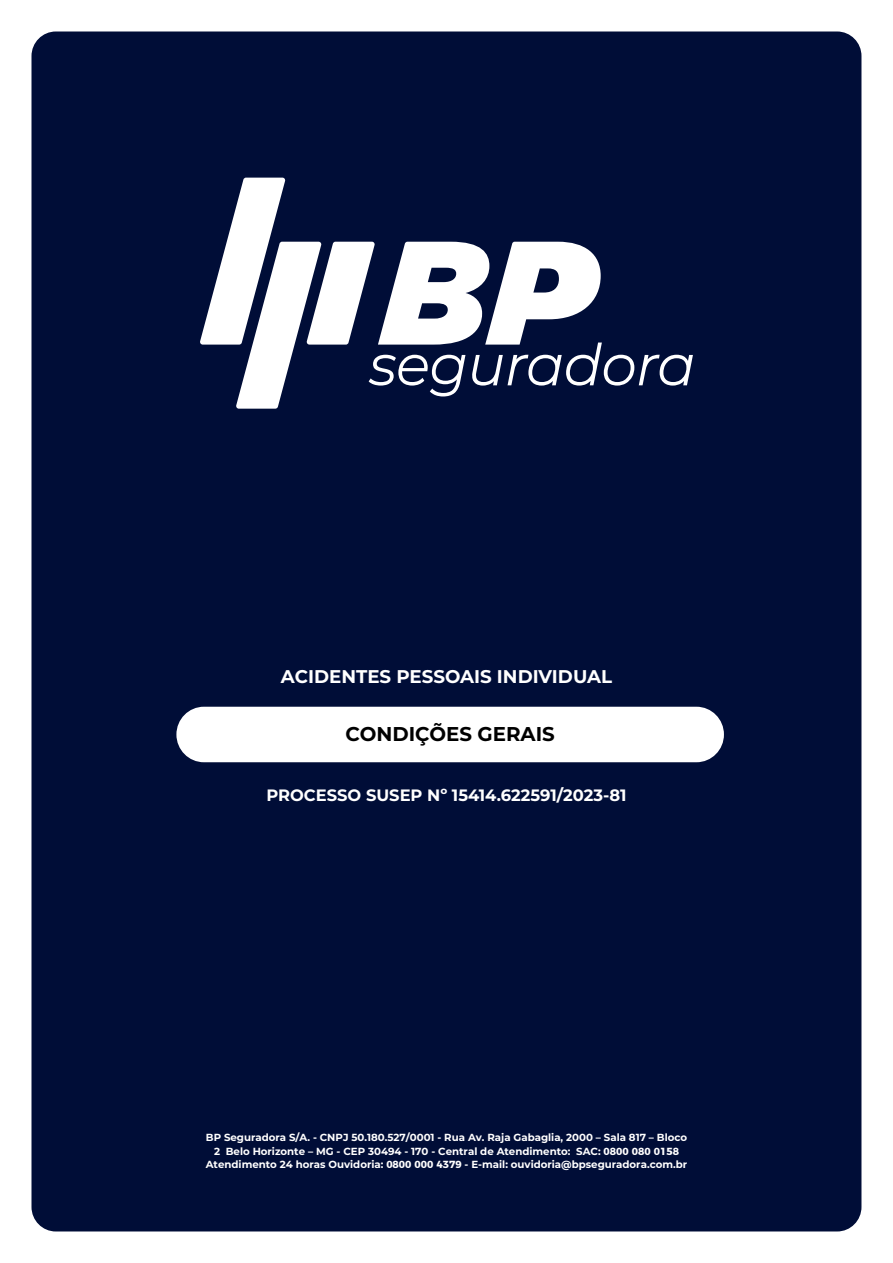
<style>
.page{position:relative;width:893px;height:1263px;background:#fff}
.page>*{position:absolute;margin:0;border:0;box-sizing:border-box;transform-origin:0 0}
.t1{font:700 19.95px "Montserrat";color:#000}
.t2{font:700 18.45px "Montserrat";color:#fff}
.t3{font:700 16.5px "Montserrat";color:#fff}
.t4{font:700 10.35px/14.1px "Montserrat";color:#fff;text-align:center}
</style>
<div class="page">
<div style="left:32px;top:32px;width:829px;height:1199px;background:#000d37;border-radius:24px"></div>
<svg style="left:200px;top:178px;width:493px;height:231px"></svg>
<div style="left:176px;top:707px;width:548px;height:55px;background:#fff;border-radius:28px"></div>
<h2 class="t2" style="left:281px;top:663px;width:333px">ACIDENTES PESSOAIS INDIVIDUAL</h2>
<h1 class="t1" style="left:345px;top:719px;width:211px">CONDIÇÕES GERAIS</h1>
<h3 class="t3" style="left:266px;top:783px;width:362px">PROCESSO SUSEP Nº 15414.622591/2023-81</h3>
<p class="t4" style="left:206px;top:1130px;width:483px">BP Seguradora S/A. - CNPJ 50.180.527/0001 - Rua Av. Raja Gabaglia, 2000 – Sala 817 – Bloco<br>2 Belo Horizonte – MG - CEP 30494 - 170 - Central de Atendimento: SAC: 0800 080 0158</p>
<p class="t4" style="left:206px;top:1156px;width:483px">Atendimento 24 horas Ouvidoria: 0800 000 4379 - E-mail: ouvidoria@bpseguradora.com.br</p>
</div>
